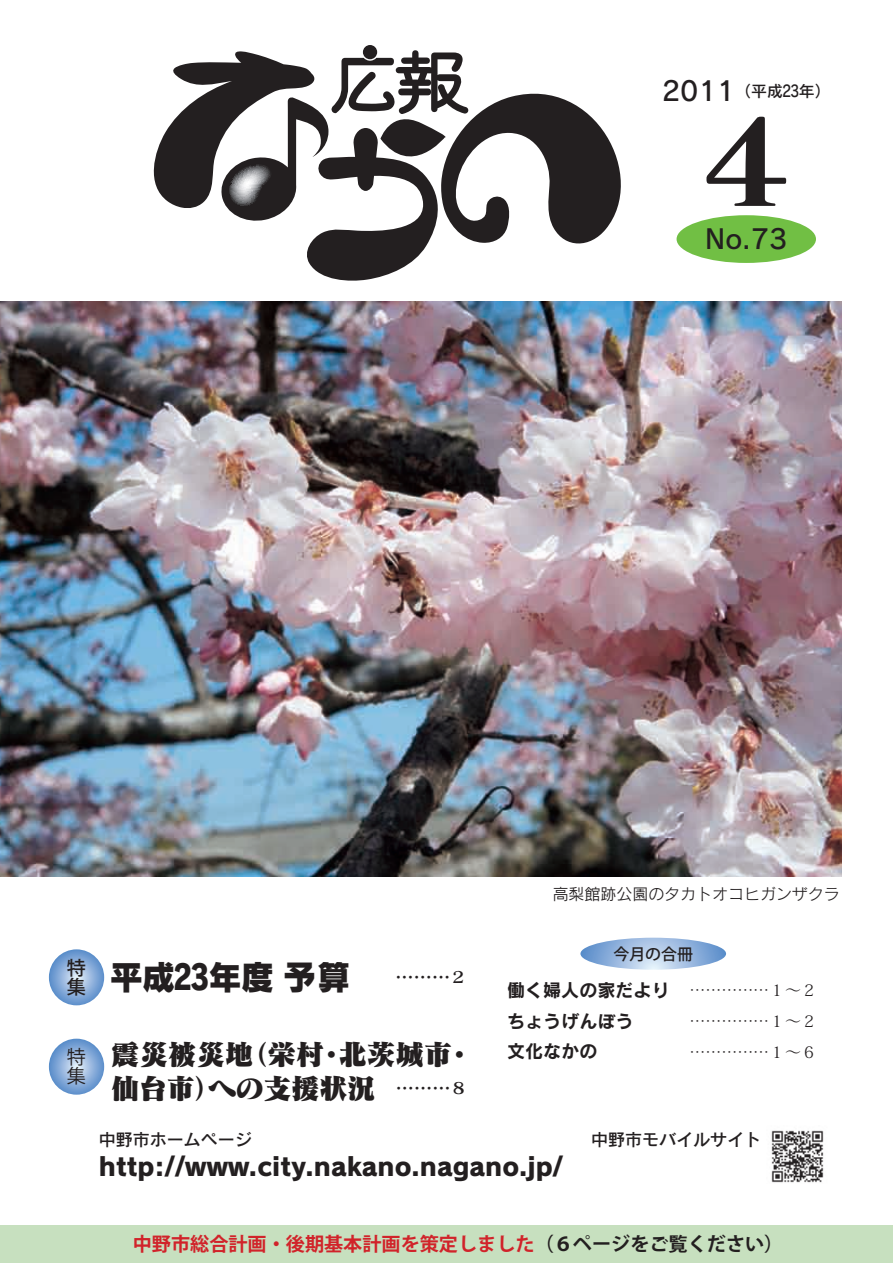
<style>
.page{position:relative;width:893px;height:1263px;background:#fff}
.page>*{position:absolute;margin:0;border:0;box-sizing:border-box;transform-origin:0 0}
.t1{font:117px "Matisse V Pro EB";color:#231f20}
.t2{font:34.05px "Rodin Pro EB";color:#231f20}
.t3{font:28.65px "Matisse Pro UB";letter-spacing:-.01em;color:#231f20}
.t4{font:28.65px "Matisse Pro UB";letter-spacing:-.03em;color:#231f20}
.t5{font:26.55px "Rodin Pro DB";color:#231f20}
.t6{font:25.5px "Rodin Pro EB";color:#231f20}
.t7{font:700 19.2px "Koz Go Pro";color:#d1232a}
.t8{font:500 19.2px/19.2px "Koz Go Pro";color:#231f20}
.t9{font:19.2px/19.2px "Koz Go Pro";color:#231f20}
.t10{font:18px/30.9px "Rodin Pro B";color:#231f20}
.t11{font:18px "Matisse Pro B";color:#231f20}
.t12{font:16.95px "Rodin Pro DB";color:#231f20}
.t13{font:15.9px/30.8px "Koz Min Pro";color:#231f20;text-align:justify}
.t14{font:15.9px "Rodin Pro M";color:#231f20}
.t15{font:15.9px "Rodin Pro DB";color:#231f20}
.t16{font:500 15.9px "Koz Go Pro";color:#231f20}
.t17{font:15.9px "Matisse Pro B";color:#231f20}
.s1{color:#231f20}
</style>
<div class="page">
<img style="left:771px;top:1130px;width:53px;height:53px">
<div style="left:677px;top:215px;width:139px;height:48px;background:#71bf44;border-radius:50%"></div>
<svg style="left:153px;top:45px;width:468px;height:236px"></svg>
<div style="left:0;top:1225px;width:893px;height:38px;background:#c7e0bf"></div>
<svg style="left:580px;top:938px;width:146px;height:32px"></svg>
<svg style="left:49px;top:949px;width:55px;height:56px;background:#89adda"></svg>
<svg style="left:49px;top:1039px;width:55px;height:56px;background:#89adda"></svg>
<img style="left:0;top:302px;width:842px;height:574px">
<h3 class="t5" style="left:662px;top:74px;width:75px">2011</h3>
<p class="t15" style="left:735px;top:81px;width:97px">（平成23年(</p>
<h1 class="t1" style="left:688px;top:85px;width:118px">４</h1>
<h3 class="t5" style="left:705px;top:221px;width:84px">No.73</h3>
<p class="t14" style="left:553px;top:884px;width:289px">高梨館跡公園のタカトオコヒガンザクラ</p>
<p class="t8" style="left:67px;top:959px;width:20px">特集</p>
<p class="t9" style="left:67px;top:1048px;width:20px">特集</p>
<h2 class="t2" style="left:109px;top:953px;width:243px">平成23年度予算</h2>
<p class="t17" style="left:450px;top:967px;width:17px">２</p>
<p class="t11" style="left:396px;top:965px;width:56px">.........</p>
<h3 class="t3" style="left:111px;top:1035px;width:144px">震災被災地</h3>
<h3 class="t3" style="left:338px;top:1035px;width:116px">北茨城市</h3>
<h3 class="t3" style="left:239px;top:1035px;width:87px">（栄村</h3>
<h3 class="t3" style="left:317px;top:1035px;width:30px">・</h3>
<h3 class="t3" style="left:445px;top:1035px;width:30px">・</h3>
<h3 class="t4" style="left:111px;top:1069px;width:266px">仙台市への支援状況</h3>
<h3 class="t3" style="left:194px;top:1069px;width:30px">）</h3>
<p class="t17" style="left:451px;top:1078px;width:17px">８</p>
<p class="t11" style="left:396px;top:1076px;width:56px">.........</p>
<p class="t16" style="left:613px;top:944px;width:81px">今月の合冊</p>
<p class="t10" style="left:507px;top:974px;width:164px">働く婦人の家だよりちょうげんぼう<br>文化なかの</p>
<p class="t13" style="left:689px;top:974px;width:129px">...............１~２...............１~２...............１~６</p>
<p class="t12" style="left:99px;top:1128px;width:155px">中野市ホームページ</p>
<h3 class="t6" style="left:99px;top:1149px;width:466px">http://www.city.nakano.nagano.jp/</h3>
<p class="t12" style="left:591px;top:1128px;width:172px">中野市モバイルサイト</p>
<p class="t7" style="left:114px;top:1231px;width:671px"><span class="s1">　</span>中野市総合計画・後期基本計画を策定しました<span class="s1">（６ページをご覧ください(</span></p>
</div>
